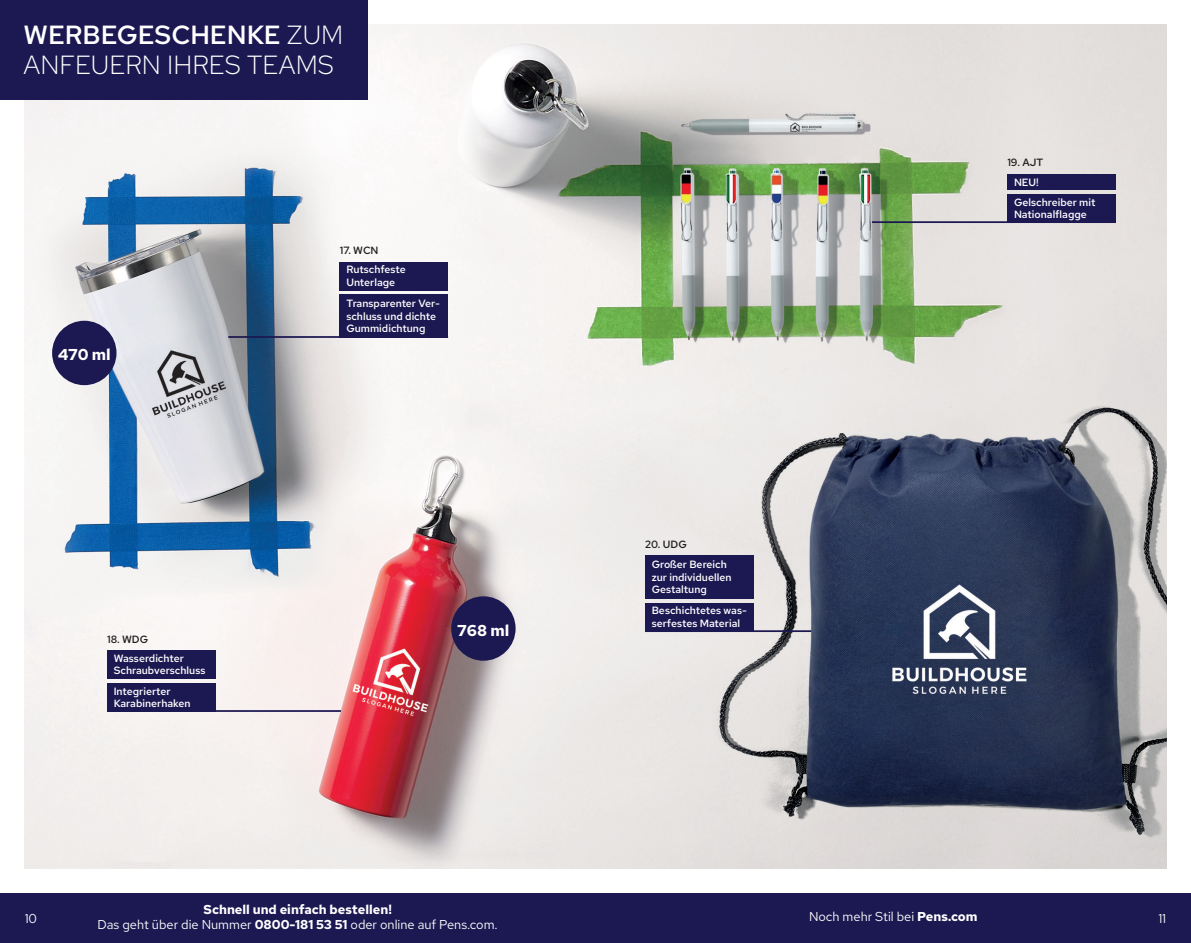
<style>
.page{position:relative;width:1191px;height:943px;background:#fff}
.page>*{position:absolute;margin:0;border:0;box-sizing:border-box;transform-origin:0 0}
.t1{font:300 26.25px/29.8px "Red Hat Text";color:#fff}
.t2{font:700 15.75px "Red Hat Text";letter-spacing:-.005em;color:#fff}
.t3{font:12.78px "Red Hat Text";color:#fff}
.t4{font:700 12.78px "Red Hat Text";color:#fff}
.t5{font:500 10.5px/12.6px "Red Hat Text";color:#fff}
.t6{font:500 10.5px "Red Hat Text";color:#231f20}
.s1{font-weight:500}
.s2{font-weight:700}
</style>
<div class="page">
<img style="left:25px;top:25px;width:1141px;height:843px">
<div style="left:0;top:0;width:367px;height:99px;background:#1c1851"></div>
<hr style="left:645px;top:630px;width:166px;height:2px;background:#1c1851">
<hr style="left:228px;top:336px;width:220px;height:2px;background:#1c1851">
<div style="left:451px;top:596px;width:64px;height:64px;background:#1c1851;border-radius:50%"></div>
<div style="left:52px;top:321px;width:64px;height:64px;background:#1c1851;border-radius:50%"></div>
<hr style="left:872px;top:221px;width:243px;height:2px;background:#1c1851">
<div style="left:340px;top:295px;width:108px;height:43px;background:#1c1851"></div>
<div style="left:645px;top:602px;width:108px;height:29px;background:#1c1851"></div>
<div style="left:1007px;top:174px;width:108px;height:16px;background:#1c1851"></div>
<div style="left:1007px;top:194px;width:108px;height:29px;background:#1c1851"></div>
<div style="left:645px;top:555px;width:108px;height:43px;background:#1c1851"></div>
<div style="left:340px;top:262px;width:108px;height:29px;background:#1c1851"></div>
<div style="left:107px;top:683px;width:108px;height:29px;background:#1c1851"></div>
<div style="left:107px;top:650px;width:108px;height:29px;background:#1c1851"></div>
<hr style="left:107px;top:710px;width:234px;height:2px;background:#1c1851">
<div style="left:0;top:893px;width:1191px;height:50px;background:#1c1851"></div>
<p class="t1" style="left:24px;top:19px;width:321px"><span class="s1">WERBEGESCHENKE</span> ZUM<br>ANFEUERN IHRES TEAMS</p>
<p class="t6" style="left:340px;top:244px;width:40px">17. WCN</p>
<p class="t5" style="left:346px;top:263px;width:61px">Rutschfeste<br>Unterlage</p>
<p class="t2" style="left:58px;top:344px;width:55px">470 ml</p>
<p class="t5" style="left:346px;top:297px;width:95px">Transparenter Ver&shy;schluss und dichte<br>Gummidichtung</p>
<p class="t6" style="left:107px;top:632px;width:43px">18. WDG</p>
<p class="t5" style="left:114px;top:651px;width:93px">Wasserdichter<br>Schraubverschluss</p>
<p class="t5" style="left:114px;top:684px;width:78px">Integrierter<br>Karabinerhaken</p>
<p class="t2" style="left:457px;top:620px;width:54px">768 ml</p>
<p class="t6" style="left:645px;top:537px;width:43px">20. UDG</p>
<p class="t5" style="left:651px;top:558px;width:81px">Großer Bereich zur individuellen<br>Gestaltung</p>
<p class="t5" style="left:651px;top:604px;width:97px">Beschichtetes was&shy;serfestes Material</p>
<p class="t6" style="left:1007px;top:156px;width:37px">19. AJT</p>
<p class="t5" style="left:1014px;top:175px;width:26px">NEU!</p>
<p class="t5" style="left:1014px;top:195px;width:83px">Gelschreiber mit<br>Nationalflagge</p>
<p class="t4" style="left:203px;top:901px;width:190px">Schnell und einfach bestellen!</p>
<p class="t3" style="left:98px;top:916px;width:402px">Das geht über die Nummer <span class="s2">0800-181 53 51</span> oder online auf Pens.com.</p>
<p class="t3" style="left:25px;top:910px;width:14px">10</p>
<p class="t3" style="left:809px;top:908px;width:170px">Noch mehr Stil bei <span class="s2">Pens.com</span></p>
<p class="t3" style="left:1158px;top:910px;width:9px">11</p>
</div>
